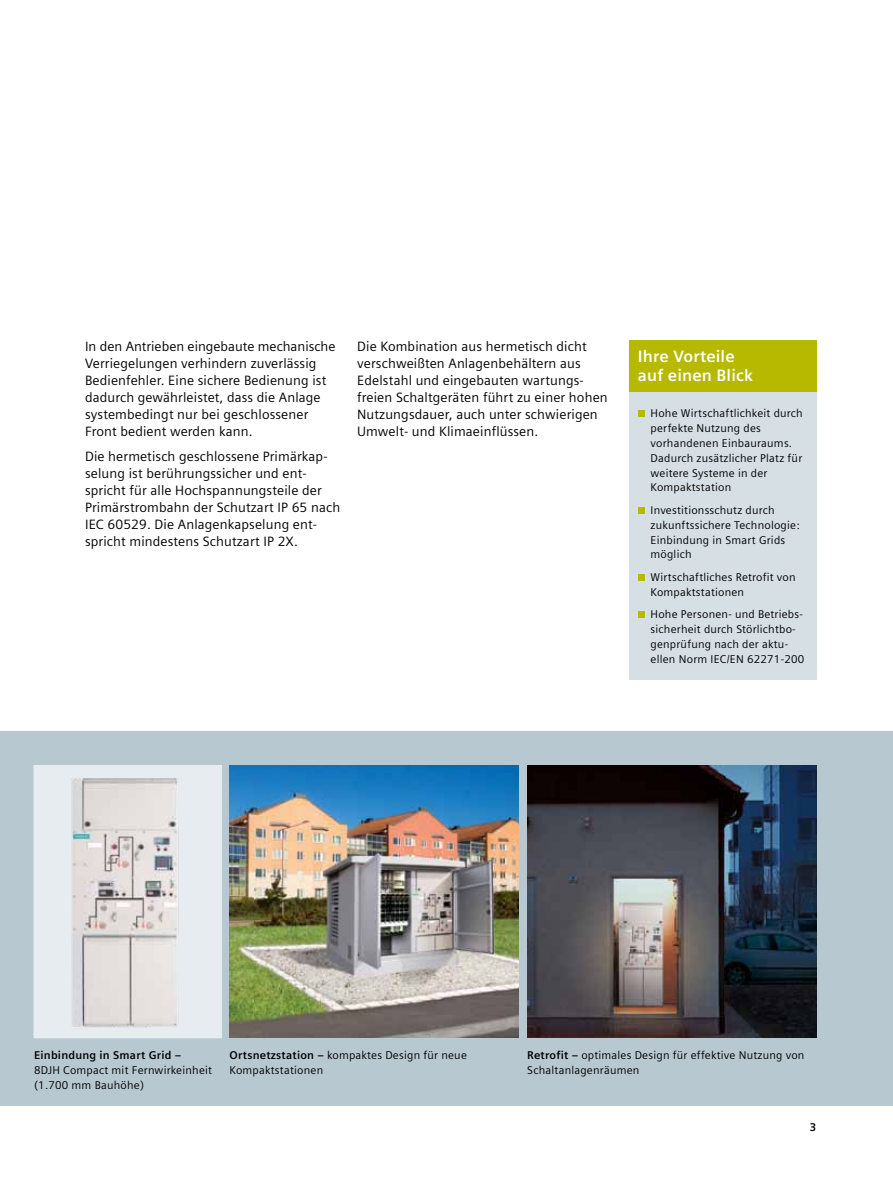
<style>
.page{position:relative;width:893px;height:1191px;background:#fff}
.page>*{position:absolute;margin:0;border:0;box-sizing:border-box;transform-origin:0 0}
.t1{font:700 16.5px/19.2px "Siemens Sans";letter-spacing:.01em;color:#fff}
.t2{font:13.5px/17px "Siemens Sans";letter-spacing:.01em;color:#000}
.t3{font:11.25px/14.9px "Siemens Sans";letter-spacing:.02em;color:#000}
.t4{font:700 11.25px "Siemens Sans";letter-spacing:.02em;color:#000}
.s1{font-weight:700}
</style>
<div class="page">
<div style="left:0;top:731px;width:893px;height:375px;background:#b8c8d1"></div>
<div style="left:629px;top:391px;width:187px;height:289px;background:#d5dfe4"></div>
<div style="left:638px;top:410px;width:7px;height:7px;background:#b7b900"></div>
<div style="left:638px;top:507px;width:7px;height:7px;background:#b7b900"></div>
<div style="left:638px;top:574px;width:7px;height:7px;background:#b7b900"></div>
<div style="left:638px;top:611px;width:7px;height:7px;background:#b7b900"></div>
<div style="left:629px;top:340px;width:187px;height:51px;background:#b7b900"></div>
<img style="left:230px;top:765px;width:289px;height:272px">
<img style="left:527px;top:765px;width:289px;height:272px">
<img style="left:36px;top:767px;width:183px;height:268px">
<div style="left:34px;top:765px;width:187px;height:272px;border:1px solid #e7ecf0"></div>
<p class="t2" style="left:85px;top:338px;width:252px">In den Antrieben eingebaute mechanische Verriegelungen verhindern zuverlässig Bedienfehler. Eine sichere Bedienung ist dadurch gewährleistet, dass die Anlage systembedingt nur bei geschlossener Front bedient werden kann.</p>
<p class="t2" style="left:85px;top:448px;width:257px">Die hermetisch geschlossene Primärkap&shy;selung ist berührungssicher und ent&shy;spricht für alle Hochspannungsteile der Primärstrombahn der Schutzart IP 65 nach IEC 60529. Die Anlagenkapselung ent&shy;spricht mindestens Schutzart IP 2X.</p>
<p class="t2" style="left:357px;top:338px;width:252px">Die Kombination aus hermetisch dicht verschweißten Anlagenbehältern aus Edelstahl und eingebauten wartungs&shy;freien Schaltgeräten führt zu einer hohen Nutzungsdauer, auch unter schwierigen Umwelt- und Klimaeinflüssen.</p>
<p class="t1" style="left:638px;top:347px;width:117px">Ihre Vorteile auf einen Blick</p>
<p class="t3" style="left:651px;top:406px;width:154px">Hohe Wirtschaftlichkeit durch perfekte Nutzung des vorhandenen Einbauraums.<br>Dadurch zusätzlicher Platz für weitere Systeme in der<br>Kompaktstation</p>
<p class="t3" style="left:651px;top:502px;width:151px">Investitionsschutz durch zukunftssichere Technologie:<br>Einbindung in Smart Grids möglich</p>
<p class="t3" style="left:651px;top:569px;width:147px">Wirtschaftliches Retrofit von<br>Kompaktstationen</p>
<p class="t3" style="left:651px;top:607px;width:155px">Hohe Personen- und Betriebs&shy;sicherheit durch Störlichtbo&shy;genprüfung nach der aktu&shy;ellen Norm IEC/EN 62271-200</p>
<p class="t4" style="left:34px;top:1048px;width:149px">Einbindung in Smart Grid –</p>
<p class="t3" style="left:34px;top:1062px;width:180px">8DJH Compact mit Fernwirkeinheit (1.700 mm Bauhöhe)</p>
<p class="t3" style="left:230px;top:1048px;width:239px"><span class="s1">Ortsnetzstation –</span> kompaktes Design für neue<br>Kompaktstationen</p>
<p class="t3" style="left:527px;top:1048px;width:279px"><span class="s1">Retrofit –</span> optimales Design für effektive Nutzung von<br>Schaltanlagenräumen</p>
<p class="t4" style="left:810px;top:1120px;width:8px">3</p>
</div>
